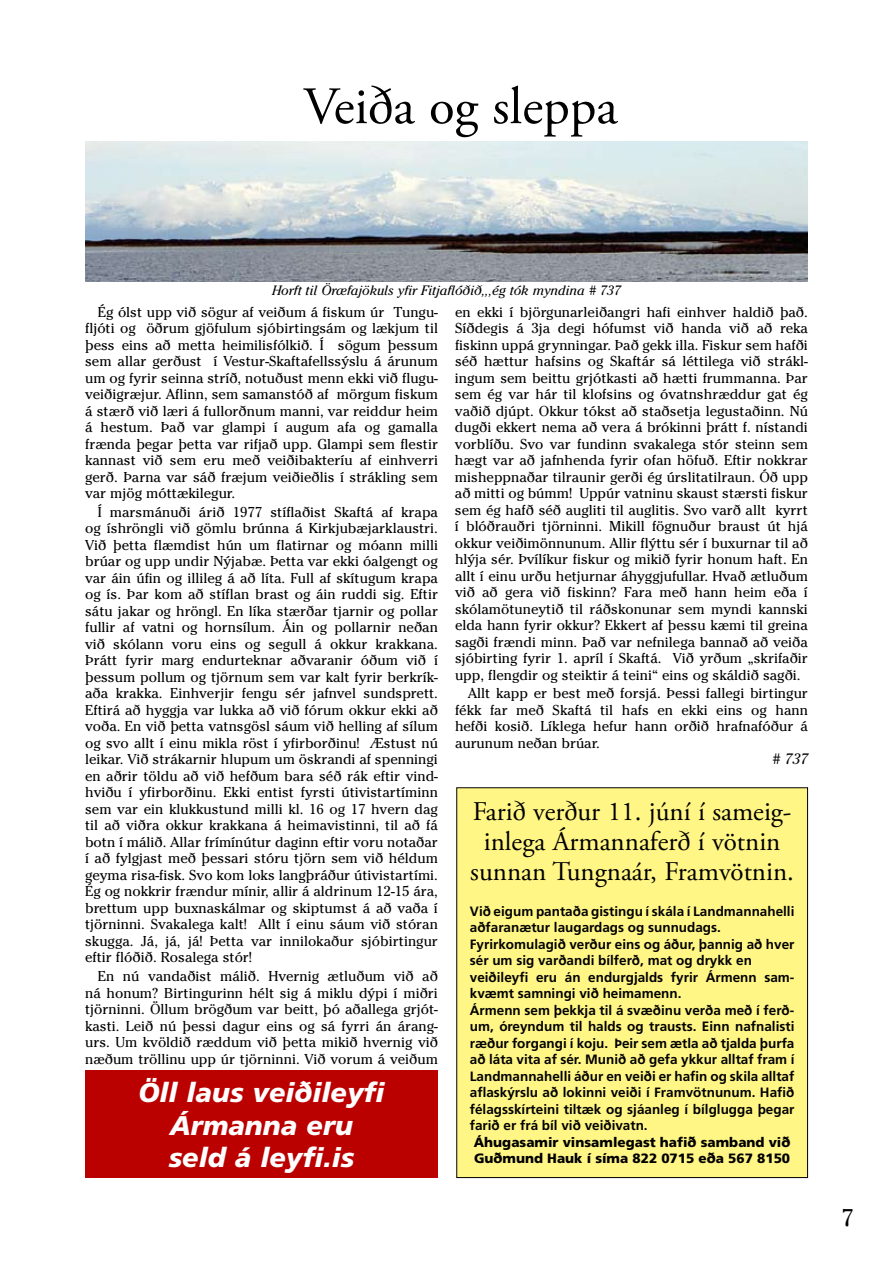
<style>
.page{position:relative;width:893px;height:1263px;background:#fff}
.page>*{position:absolute;margin:0;border:0;box-sizing:border-box;transform-origin:0 0}
.t1{font:52.5px "Adobe Garamond Pro";color:#000}
.t2{font:27px/30px "Adobe Garamond Pro";color:#000;text-align:center}
.t3{font:italic 900 27px/32.4px "Frutiger";color:#fff;text-align:center}
.t4{font:24px "Cheltenham Std";color:#000}
.t5{font:italic 15px "Cheltenham Std";color:#000}
.t6{font:14.25px/16.5px "Cheltenham Std";color:#000;text-align:justify}
.t7{font:700 13.5px/16.5px "Frutiger LT Std";color:#000}
.t8{font:900 13.5px/16.5px "Frutiger LT Std";color:#000}
.t9{font:italic 13.5px "Cheltenham Std";color:#000}
</style>
<div class="page">
<div style="left:457px;top:788px;width:350px;height:389px;background:#fff685"></div>
<div style="left:456px;top:787px;width:352px;height:391px;border:1px solid #000"></div>
<img style="left:85px;top:142px;width:723px;height:139px">
<div style="left:85px;top:1070px;width:353px;height:108px;background:#b00"></div>
<h1 class="t1" style="left:303px;top:75px;width:316px">Veiða og sleppa</h1>
<p class="t9" style="left:272px;top:282px;width:350px">Horft til Öræfajökuls yfir Fitjaflóðið,,,ég tók myndina # 737</p>
<p class="t6" style="left:85px;top:304px;width:354px;text-indent:13px">Ég ólst upp við sögur af veiðum á fiskum úr Tungu&shy;fljóti og öðrum gjöfulum sjóbirtingsám og lækjum til þess eins að metta heimilisfólkið. Í sögum þessum sem allar gerðust í Vestur--Skaftafellssýslu á árunum um og fyrir seinna stríð, notuðust menn ekki við flugu&shy;veiðigræjur. Aflinn, sem samanstóð af mörgum fiskum á stærð við læri á fullorðnum manni, var reiddur heim á hestum. Það var glampi í augum afa og gamalla frænda þegar þetta var rifjað upp. Glampi sem flestir kannast við sem eru með veiðibakteríu af einhverri gerð. Þarna var sáð fræjum veiðieðlis í strákling sem var mjög móttækilegur.</p>
<p class="t6" style="left:85px;top:504px;width:354px;text-indent:13px">Í marsmánuði árið 1977 stíflaðist Skaftá af krapa og íshröngli við gömlu brúnna á Kirkjubæjarklaustri.<br>Við þetta flæmdist hún um flatirnar og móann milli brúar og upp undir Nýjabæ. Þetta var ekki óalgengt og var áin úfin og illileg á að líta. Full af skítugum krapa og ís. Þar kom að stíflan brast og áin ruddi sig. Eftir sátu jakar og hröngl. En líka stærðar tjarnir og pollar fullir af vatni og hornsílum. Áin og pollarnir neðan við skólann voru eins og segull á okkur krakkana.<br>Þrátt fyrir marg endurteknar aðvaranir óðum við í þessum pollum og tjörnum sem var kalt fyrir berkrík&shy;aða krakka. Einhverjir fengu sér jafnvel sundsprett.<br>Eftirá að hyggja var lukka að við fórum okkur ekki að voða. En við þetta vatnsgösl sáum við helling af sílum og svo allt í einu mikla röst í yfirborðinu! Æstust nú leikar. Við strákarnir hlupum um öskrandi af spenningi en aðrir töldu að við hefðum bara séð rák eftir vind&shy;hviðu í yfirborðinu. Ekki entist fyrsti útivistartíminn sem var ein klukkustund milli kl. 16 og 17 hvern dag til að viðra okkur krakkana á heimavistinni, til að fá botn í málið. Allar frímínútur daginn eftir voru notaðar í að fylgjast með þessari stóru tjörn sem við héldum geyma risa-fisk. Svo kom loks langþráður útivistartími.<br>Ég og nokkrir frændur mínir, allir á aldrinum 12-15 ára, brettum upp buxnaskálmar og skiptumst á að vaða í tjörninni. Svakalega kalt! Allt í einu sáum við stóran skugga. Já, já, já! Þetta var innilokaður sjóbirtingur eftir flóðið. Rosalega stór!</p>
<p class="t6" style="left:85px;top:968px;width:354px;text-indent:13px">En nú vandaðist málið. Hvernig ætluðum við að ná honum? Birtingurinn hélt sig á miklu dýpi í miðri tjörninni. Öllum brögðum var beitt, þó aðallega grjót&shy;kasti. Leið nú þessi dagur eins og sá fyrri án árang&shy;urs. Um kvöldið ræddum við þetta mikið hvernig við næðum tröllinu upp úr tjörninni. Við vorum á veiðum</p>
<h2 class="t3" style="left:138px;top:1076px;width:248px">Öll laus veiðileyfi<br>Ármanna eru seld á leyfi.is</h2>
<p class="t6" style="left:455px;top:304px;width:354px">en ekki í björgunarleiðangri hafi einhver haldið það.<br>Síðdegis á 3ja degi hófumst við handa við að reka fiskinn uppá grynningar. Það gekk illa. Fiskur sem hafði séð hættur hafsins og Skaftár sá léttilega við strákl&shy;ingum sem beittu grjótkasti að hætti frummanna. Þar sem ég var hár til klofsins og óvatnshræddur gat ég vaðið djúpt. Okkur tókst að staðsetja legustaðinn. Nú dugði ekkert nema að vera á brókinni þrátt f. nístandi vorblíðu. Svo var fundinn svakalega stór steinn sem hægt var að jafnhenda fyrir ofan höfuð. Eftir nokkrar misheppnaðar tilraunir gerði ég úrslitatilraun. Óð upp að mitti og búmm! Uppúr vatninu skaust stærsti fiskur sem ég hafð séð augliti til auglitis. Svo varð allt kyrrt í blóðrauðri tjörninni. Mikill fögnuður braust út hjá okkur veiðimönnunum. Allir flýttu sér í buxurnar til að hlýja sér. Þvílíkur fiskur og mikið fyrir honum haft. En allt í einu urðu hetjurnar áhyggjufullar. Hvað ætluðum við að gera við fiskinn? Fara með hann heim eða í skólamötuneytið til ráðskonunar sem myndi kannski elda hann fyrir okkur? Ekkert af þessu kæmi til greina sagði frændi minn. Það var nefnilega bannað að veiða sjóbirting fyrir 1. apríl í Skaftá. Við yrðum „skrifaðir upp, flengdir og steiktir á teini“ eins og skáldið sagði.</p>
<p class="t6" style="left:455px;top:685px;width:354px;text-indent:13px">Allt kapp er best með forsjá. Þessi fallegi birtingur fékk far með Skaftá til hafs en ekki eins og hann hefði kosið. Líklega hefur hann orðið hrafnafóður á aurunum neðan brúar.</p>
<p class="t5" style="left:772px;top:750px;width:37px"># 737</p>
<h2 class="t2" style="left:470px;top:798px;width:325px">Farið verður 11. júní í sameig&shy;inlega Ármannaferð í vötnin sunnan Tungnaár, Framvötnin.</h2>
<p class="t7" style="left:470px;top:903px;width:326px">Við eigum pantaða gistingu í skála í Landmannahelli aðfaranætur laugardags og sunnudags.<br>Fyrirkomulagið verður eins og áður, þannig að hver sér um sig varðandi bílferð, mat og drykk en veiðileyfi eru án endurgjalds fyrir Ármenn sam&shy;kvæmt samningi við heimamenn.<br>Ármenn sem þekkja til á svæðinu verða með í ferð&shy;um, óreyndum til halds og trausts. Einn nafnalisti ræður forgangi í koju. Þeir sem ætla að tjalda þurfa að láta vita af sér. Munið að gefa ykkur alltaf fram í Landmannahelli áður en veiði er hafin og skila alltaf aflaskýrslu að lokinni veiði í Framvötnunum. Hafið félagsskírteini tiltæk og sjáanleg í bílglugga þegar farið er frá bíl við veiðivatn.</p>
<p class="t8" style="left:474px;top:1133px;width:318px">Áhugasamir vinsamlegast hafið samband við<br>Guðmund Hauk í síma 822 0715 eða 567 8150</p>
<h3 class="t4" style="left:841px;top:1203px;width:14px">7</h3>
</div>
